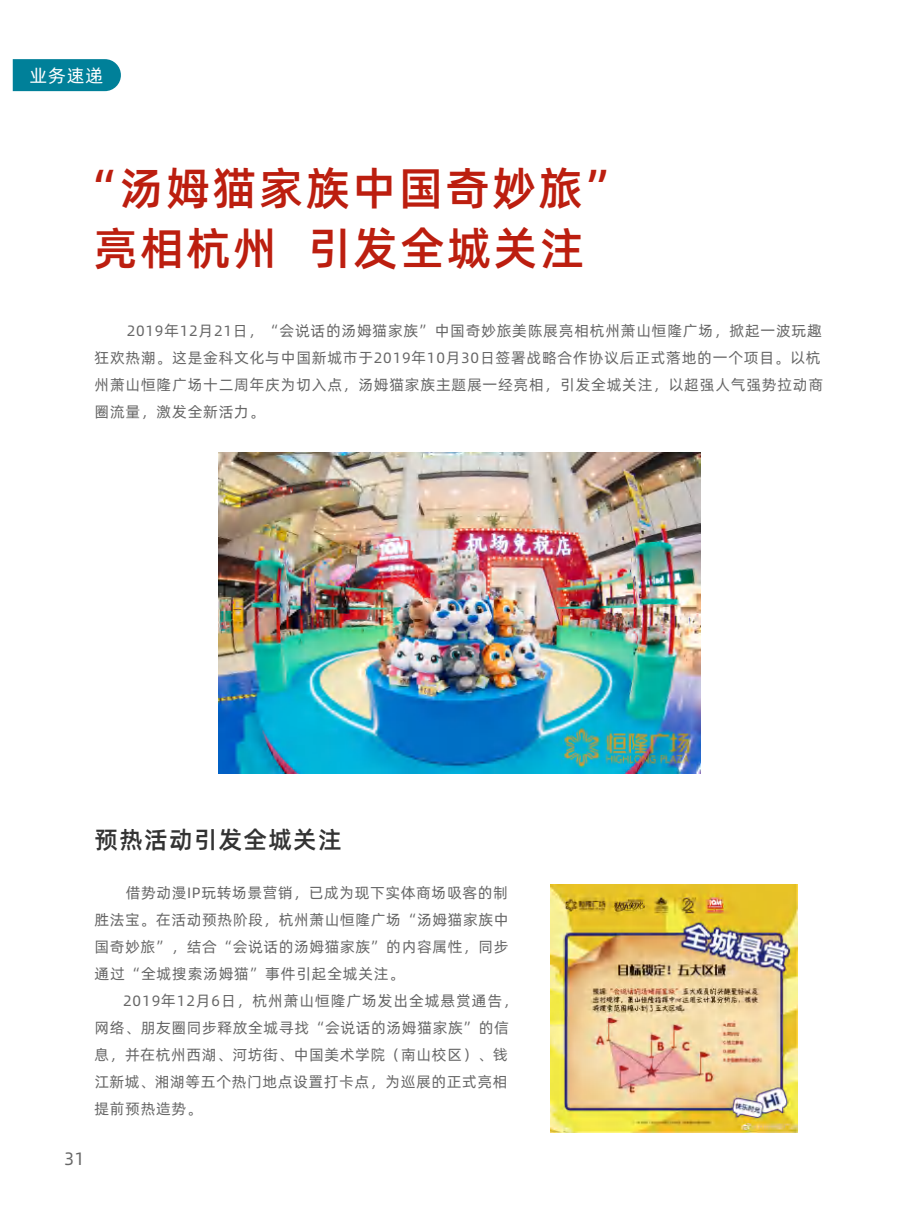
<style>
.page{position:relative;width:919px;height:1229px;background:#fff}
.page>*{position:absolute;margin:0;border:0;box-sizing:border-box;transform-origin:0 0}
.t1{font:45px/60px "Alibaba Pu Hui Ti M";letter-spacing:.05em;color:#bc1e0f;text-align:center}
.t2{font:24px "Alibaba Pu Hui Ti M";letter-spacing:.05em;color:#333}
.t3{font:18px "Alibaba Pu Hui Ti R";color:#fff}
.t4{font:18px "Alibaba Pu Hui Ti R";color:#666}
.t5{font:15px/27px "Alibaba Pu Hui Ti R";letter-spacing:.05em;color:#666}
</style>
<div class="page">
<div style="left:13px;top:59px;width:108px;height:32px;background:#008099"></div>
<img style="left:219px;top:453px;width:481px;height:320px">
<img style="left:550px;top:885px;width:247px;height:247px">
<p class="t3" style="left:30px;top:62px;width:75px">业务速递</p>
<h1 class="t1" style="left:73px;top:155px;width:558px">“汤姆猫家族中国奇妙旅”亮相杭州 引发全城关注</h1>
<p class="t5" style="left:95px;top:316px;width:730px;text-indent:32px">2019年12月21日，“会说话的汤姆猫家族”中国奇妙旅美陈展亮相杭州萧山恒隆广场，掀起一波玩趣狂欢热潮。这是金科文化与中国新城市于2019年10月30日签署战略合作协议后正式落地的一个项目。以杭州萧山恒隆广场十二周年庆为切入点，汤姆猫家族主题展一经亮相，引发全城关注，以超强人气强势拉动商圈流量，激发全新活力。</p>
<h2 class="t2" style="left:95px;top:821px;width:248px">预热活动引发全城关注</h2>
<p class="t5" style="left:95px;top:878px;width:415px;text-align:justify;text-indent:31px">借势动漫IP玩转场景营销，已成为现下实体商场吸客的制胜法宝。在活动预热阶段，杭州萧山恒隆广场“汤姆猫家族中国奇妙旅”，结合“会说话的汤姆猫家族”的内容属性，同步通过“全城搜索汤姆猫”事件引起全城关注。</p>
<p class="t5" style="left:95px;top:986px;width:425px;text-indent:29px">2019年12月6日，杭州萧山恒隆广场发出全城悬赏通告，网络、朋友圈同步释放全城寻找“会说话的汤姆猫家族”的信息，并在杭州西湖、河坊街、中国美术学院（南山校区）、钱江新城、湘湖等五个热门地点设置打卡点，为巡展的正式亮相提前预热造势。</p>
<p class="t4" style="left:64px;top:1145px;width:22px">31</p>
</div>
